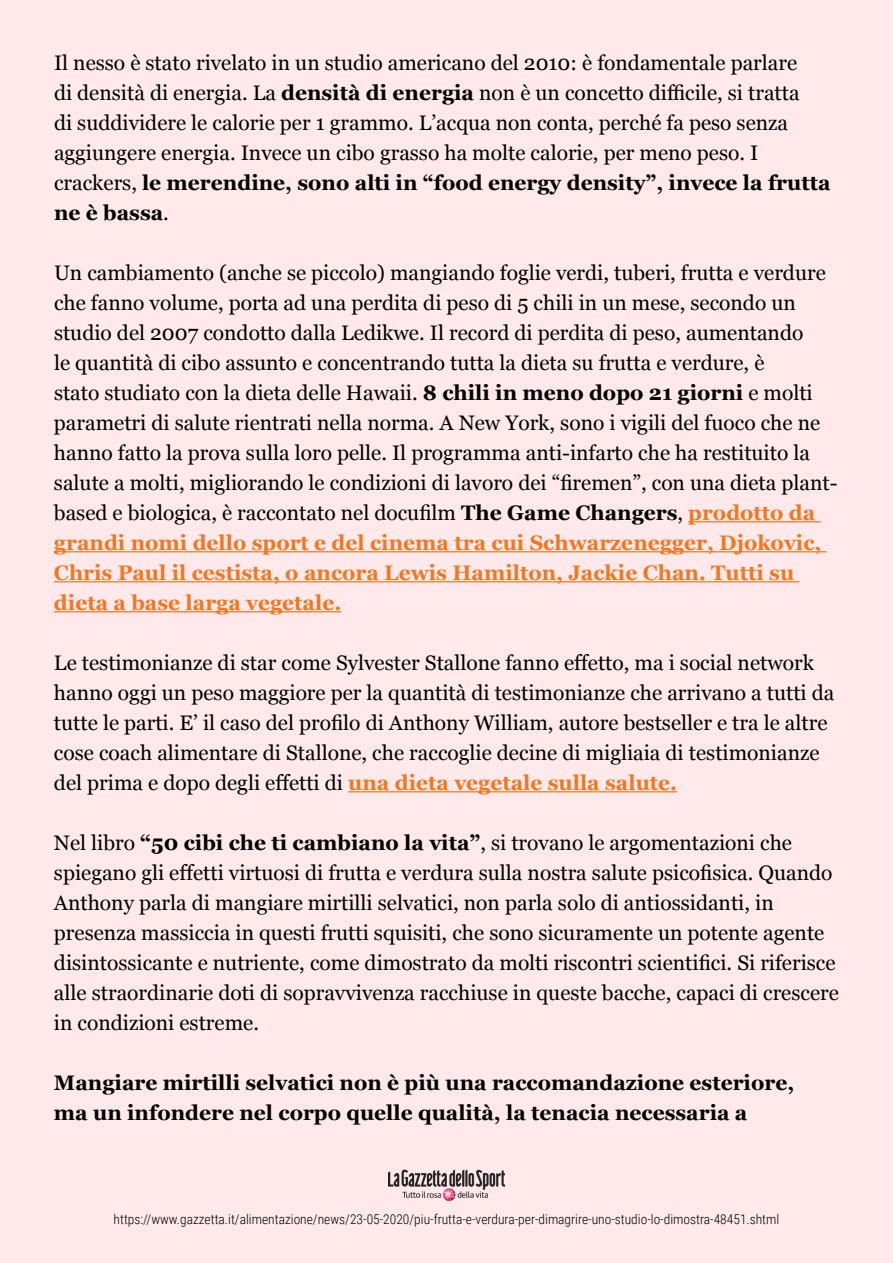
<style>
.page{position:relative;width:893px;height:1263px;background:#ffe9eb}
.page>*{position:absolute;margin:0;border:0;box-sizing:border-box;transform-origin:0 0}
.t1{font:21px/30px "Georgia";color:#000}
.t2{font:700 21px/30px "Georgia";color:#000}
.t3{font:300 13.5px "Roboto Condensed";color:#000}
.s1{font-weight:700}
.s2{font-weight:700;color:#f07821}
</style>
<div class="page">
<img style="left:389px;top:1169px;width:115px;height:32px">
<hr style="left:688px;top:521px;width:133px;height:1px;background:#f07821">
<hr style="left:54px;top:551px;width:773px;height:1px;background:#f07821">
<hr style="left:54px;top:581px;width:745px;height:1px;background:#f07821">
<hr style="left:54px;top:611px;width:287px;height:1px;background:#f07821">
<hr style="left:348px;top:791px;width:329px;height:1px;background:#f07821">
<p class="t1" style="left:54px;top:47px;width:778px">Il nesso è stato rivelato in un studio americano del 2010: è fondamentale parlare<br>di densità di energia. La <span class="s1">densità di energia</span> non è un concetto difficile, si tratta<br>di suddividere le calorie per 1 grammo. L’acqua non conta, perché fa peso senza aggiungere energia. Invece un cibo grasso ha molte calorie, per meno peso. I crackers, <span class="s1">le merendine, sono alti in “food energy density”, invece la frutta ne è bassa</span>.</p>
<p class="t1" style="left:54px;top:257px;width:785px">Un cambiamento (anche se piccolo) mangiando foglie verdi, tuberi, frutta e verdure che fanno volume, porta ad una perdita di peso di 5 chili in un mese, secondo un studio del 2007 condotto dalla Ledikwe. Il record di perdita di peso, aumentando<br>le quantità di cibo assunto e concentrando tutta la dieta su frutta e verdure, è<br>stato studiato con la dieta delle Hawaii. <span class="s1">8 chili in meno dopo 21 giorni</span> e molti parametri di salute rientrati nella norma. A New York, sono i vigili del fuoco che ne hanno fatto la prova sulla loro pelle. Il programma anti-infarto che ha restituito la salute a molti, migliorando le condizioni di lavoro dei “firemen”, con una dieta plant&shy;based e biologica, è raccontato nel docufilm <span class="s1">The Game Changers</span>, <span class="s2">prodotto da grandi nomi dello sport e del cinema tra cui Schwarzenegger, Djokovic, Chris Paul il cestista, o ancora Lewis Hamilton, Jackie Chan. Tutti su dieta a base larga vegetale.</span></p>
<p class="t1" style="left:54px;top:647px;width:782px">Le testimonianze di star come Sylvester Stallone fanno effetto, ma i social network hanno oggi un peso maggiore per la quantità di testimonianze che arrivano a tutti da tutte le parti. E’ il caso del profilo di Anthony William, autore bestseller e tra le altre cose coach alimentare di Stallone, che raccoglie decine di migliaia di testimonianze del prima e dopo degli effetti di <span class="s2">una dieta vegetale sulla salute.</span></p>
<p class="t1" style="left:54px;top:827px;width:786px">Nel libro <span class="s1">“50 cibi che ti cambiano la vita”</span>, si trovano le argomentazioni che spiegano gli effetti virtuosi di frutta e verdura sulla nostra salute psicofisica. Quando Anthony parla di mangiare mirtilli selvatici, non parla solo di antiossidanti, in presenza massiccia in questi frutti squisiti, che sono sicuramente un potente agente disintossicante e nutriente, come dimostrato da molti riscontri scientifici. Si riferisce alle straordinarie doti di sopravvivenza racchiuse in queste bacche, capaci di crescere in condizioni estreme.</p>
<p class="t2" style="left:54px;top:1067px;width:742px">Mangiare mirtilli selvatici non è più una raccomandazione esteriore, ma un infondere nel corpo quelle qualità, la tenacia necessaria a</p>
<p class="t3" style="left:114px;top:1210px;width:667px">https://www.gazzetta.it/alimentazione/news/23-05-2020/piu-frutta-e-verdura-per-dimagrire-uno-studio-lo-dimostra-48451.shtml</p>
</div>
